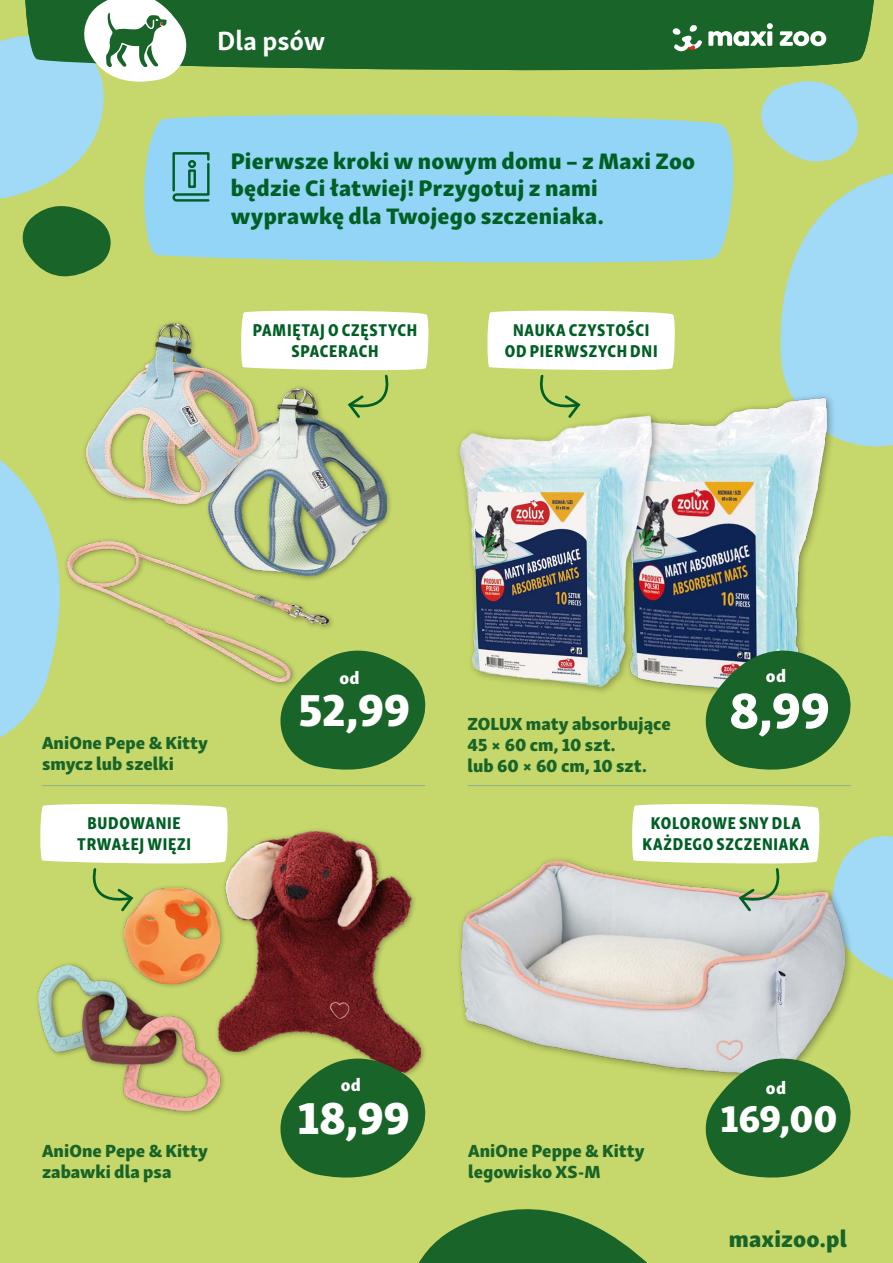
<style>
.page{position:relative;width:893px;height:1263px;background:#c6d76b}
.page>*{position:absolute;margin:0;border:0;box-sizing:border-box;transform-origin:0 0}
.t1{font:51.15px "FNMZ Skolar Sans Latn Eb";color:#fff}
.t2{font:46.05px "FNMZ Skolar Sans Latn Eb";color:#fff}
.t3{font:38.25px "FNMZ Skolar Sans Latn Eb";color:#fff}
.t4{font:700 27px "FNMZ Skolar Sans Latn";color:#fff}
.t5{font:23.4px "FNMZ Skolar Sans Latn Eb";letter-spacing:.01em;color:#196428}
.t6{font:23.1px/27.5px "FNMZ Skolar Sans Latn Eb";letter-spacing:.01em;color:#005f25}
.t7{font:18px/21px "FNMZ Skolar Sans Latn Eb";color:#196428}
.t8{font:17.55px/21px "FNMZ Skolar Sans Latn Cp Eb";letter-spacing:.04em;color:#005f25;text-align:center}
.t9{font:17.4px "FNMZ Skolar Sans Latn Eb";letter-spacing:.015em;color:#fff}
</style>
<div class="page">
<hr style="left:38px;top:1177px;width:811px;height:1px;background:#005f25">
<svg style="left:761px;top:81px;width:132px;height:366px"></svg>
<svg style="left:846px;top:836px;width:47px;height:144px;background:#a5d9e6"></svg>
<img style="left:695px;top:388px;width:168px;height:304px">
<img style="left:458px;top:420px;width:237px;height:272px">
<div style="left:456px;top:856px;width:398px;height:228px;background:#000;opacity:.35"></div>
<img style="left:461px;top:862px;width:384px;height:212px">
<div style="left:205px;top:384px;width:188px;height:198px;background:#000;opacity:.35"></div>
<img style="left:209px;top:420px;width:177px;height:155px">
<div style="left:82px;top:319px;width:183px;height:191px;background:#000;opacity:.35"></div>
<img style="left:87px;top:323px;width:172px;height:181px">
<div style="left:63px;top:537px;width:273px;height:152px;background:#000;opacity:.35"></div>
<img style="left:67px;top:542px;width:262px;height:140px">
<img style="left:226px;top:832px;width:195px;height:226px">
<div style="left:120px;top:884px;width:106px;height:106px;background:#000;opacity:.35"></div>
<img style="left:124px;top:914px;width:96px;height:47px">
<div style="left:35px;top:961px;width:191px;height:156px;background:#000;opacity:.35"></div>
<img style="left:39px;top:965px;width:181px;height:145px">
<svg style="left:703px;top:651px;width:153px;height:119px"></svg>
<svg style="left:703px;top:1058px;width:151px;height:120px"></svg>
<svg style="left:278px;top:651px;width:148px;height:119px"></svg>
<svg style="left:278px;top:1058px;width:153px;height:120px"></svg>
<svg style="left:487px;top:310px;width:188px;height:110px"></svg>
<svg style="left:40px;top:804px;width:189px;height:110px"></svg>
<svg style="left:240px;top:310px;width:189px;height:110px"></svg>
<div style="left:211px;top:115px;width:523px;height:148px;background:#92d5f6"></div>
<svg style="left:631px;top:804px;width:190px;height:110px"></svg>
<svg style="left:0;top:460px;width:65px;height:278px"></svg>
<hr style="left:467px;top:785px;width:384px;height:1px;background:#8cb193">
<hr style="left:42px;top:785px;width:383px;height:1px;background:#8cb193">
<svg style="left:419px;top:1209px;width:228px;height:54px"></svg>
<div style="left:211px;top:0;width:663px;height:71px;background:#196428"></div>
<svg style="left:0;top:0;width:211px;height:277px"></svg>
<svg style="left:672px;top:25px;width:30px;height:26px"></svg>
<svg style="left:708px;top:23px;width:118px;height:23px;background:#76a37f"></svg>
<h3 class="t4" style="left:217px;top:19px;width:110px">Dla psów</h3>
<p class="t6" style="left:231px;top:145px;width:466px">Pierwsze kroki w nowym domu – z Maxi Zoo będzie Ci łatwiej! Przygotuj z nami wyprawkę dla Twojego szczeniaka.</p>
<p class="t8" style="left:253px;top:318px;width:166px">PAMIĘTAJ O CZĘSTYCH<br>SPACERACH</p>
<p class="t8" style="left:505px;top:318px;width:154px">NAUKA CZYSTOŚCI<br>OD PIERWSZYCH DNI</p>
<p class="t7" style="left:42px;top:731px;width:167px">AniOne Pepe &amp; Kitty smycz lub szelki</p>
<p class="t8" style="left:77px;top:811px;width:115px">BUDOWANIE<br>TRWAŁEJ WIĘZI</p>
<p class="t7" style="left:42px;top:1138px;width:167px">AniOne Pepe &amp; Kitty zabawki dla psa</p>
<p class="t9" style="left:339px;top:663px;width:22px">od</p>
<h2 class="t2" style="left:298px;top:671px;width:114px">52,99</h2>
<p class="t7" style="left:467px;top:711px;width:205px">ZOLUX maty absorbujące<br>45 × 60 cm, 10 szt.<br>lub 60 × 60 cm, 10 szt.</p>
<p class="t9" style="left:766px;top:661px;width:22px">od</p>
<h1 class="t1" style="left:729px;top:667px;width:102px">8,99</h1>
<p class="t8" style="left:642px;top:811px;width:168px">KOLOROWE SNY DLA<br>KAŻDEGO SZCZENIAKA</p>
<p class="t9" style="left:341px;top:1070px;width:22px">od</p>
<h2 class="t2" style="left:297px;top:1079px;width:114px">18,99</h2>
<p class="t7" style="left:468px;top:1138px;width:178px">AniOne Peppe &amp; Kitty legowisko XS-M</p>
<p class="t9" style="left:766px;top:1073px;width:22px">od</p>
<h3 class="t3" style="left:721px;top:1086px;width:118px">169,00</h3>
<p class="t5" style="left:729px;top:1218px;width:120px">maxizoo.pl</p>
</div>
